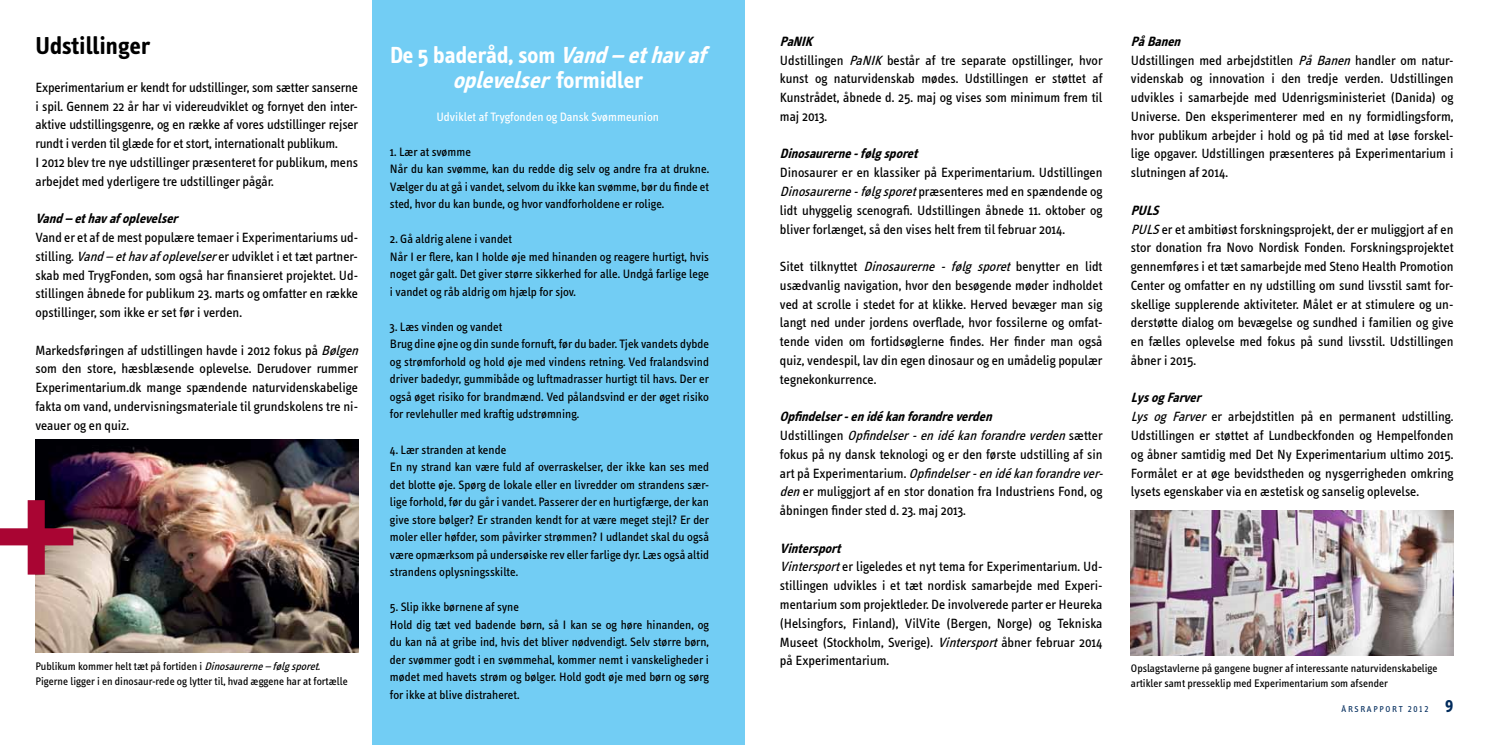
<style>
.page{position:relative;width:1489px;height:745px;background:#fff}
.page>*{position:absolute;margin:0;border:0;box-sizing:border-box;transform-origin:0 0}
.t1{font:900 147.25px "Helvetica LT Std";color:#a90533}
.t2{font:700 25px "Info Text";color:#000}
.t3{font:700 23.75px/25px "Info Text";color:#fff;text-align:center}
.t4{font:13.75px/18.8px "Info Text";color:#000}
.t5{font:italic 700 13.75px "Info Text";color:#000}
.t6{font:12.5px/17.5px "Info Text";color:#000}
.t7{font:12.5px "Info Text";color:#fff}
.t8{font:11.25px/15px "Info Text";color:#000}
.t9{font:8.75px "Info";letter-spacing:.2em;color:#002b5c}
.s1{font-style:italic}
.s2{font-weight:700;font-style:italic}
.s3{font-weight:700;font-size:17.5px}
</style>
<div class="page">
<div style="left:372px;top:0;width:372px;height:744px;background:#72cdf4"></div>
<img style="left:35px;top:439px;width:323px;height:213px">
<img style="left:1130px;top:510px;width:323px;height:144px">
<h2 class="t2" style="left:35px;top:32px;width:116px">Udstillinger</h2>
<p class="t4" style="left:35px;top:78px;width:324px">Experimentarium er kendt for udstillinger, som sætter sanserne i spil. Gennem 22 år har vi videreudviklet og fornyet den inter&shy;aktive udstillingsgenre, og en række af vores udstillinger rejser rundt i verden til glæde for et stort, internationalt publikum.<br>I 2012 blev tre nye udstillinger præsenteret for publikum, mens arbejdet med yderligere tre udstillinger pågår.</p>
<p class="t5" style="left:35px;top:211px;width:148px">Vand–ethavafoplevelser</p>
<p class="t4" style="left:35px;top:228px;width:324px;text-align:justify">Vand er et af de mest populære temaer i Experimentariums ud&shy;stilling. <span class="s1">Vand–ethavafoplevelser</span>er udviklet i et tæt partner&shy;skab med TrygFonden, som også har finansieret projektet. Ud&shy;stillingen åbnede for publikum 23. marts og omfatter en række opstillinger, som ikke er set før i verden.</p>
<p class="t4" style="left:35px;top:340px;width:328px">Markedsføringen af udstillingen havde i 2012 fokus på <span class="s1">Bølgen </span>som den store, hæsblæsende oplevelse. Derudover rummer Experimentarium.dk mange spændende naturvidenskabelige fakta om vand, undervisningsmateriale til grundskolens tre ni&shy;veauer og en quiz.</p>
<h1 class="t1" style="left:-12px;top:425px;width:99px">+</h1>
<p class="t8" style="left:35px;top:658px;width:314px">Publikum kommer helt tæt på fortiden i <span class="s1">Dinosaurerne–følgsporet.<br></span>Pigerne ligger i en dinosaur-rede og lytter til, hvad æggene har at fortælle</p>
<h3 class="t3" style="left:390px;top:43px;width:324px">De 5 baderåd, som <span class="s1">Vand–ethavaf oplevelser</span>f o r m i d l e r</h3>
<p class="t7" style="left:436px;top:109px;width:224px">Udviklet af Trygfonden og Dansk Svømmeunion</p>
<p class="t6" style="left:390px;top:143px;width:320px">1. Lær at svømme<br>Når du kan svømme, kan du redde dig selv og andre fra at drukne.<br>Vælger du at gå i vandet, selvom du ikke kan svømme, bør du finde et sted, hvor du kan bunde, og hvor vandforholdene er rolige.</p>
<p class="t6" style="left:390px;top:230px;width:320px">2. Gå aldrig alene i vandet<br>Når I er flere, kan I holde øje med hinanden og reagere hurtigt, hvis noget går galt. Det giver større sikkerhed for alle. Undgå farlige lege i vandet og råb aldrig om hjælp for sjov.</p>
<p class="t6" style="left:390px;top:318px;width:320px">3. Læs vinden og vandet<br>Brug dine øjne og din sunde fornuft, før du bader. Tjek vandets dybde og strømforhold og hold øje med vindens retning. Ved fralandsvind driver badedyr, gummibåde og luftmadrasser hurtigt til havs. Der er også øget risiko for brandmænd. Ved pålandsvind er der øget risiko for revlehuller med kraftig udstrømning.</p>
<p class="t6" style="left:390px;top:440px;width:320px">4. Lær stranden at kende<br>En ny strand kan være fuld af overraskelser, der ikke kan ses med det blotte øje. Spørg de lokale eller en livredder om strandens sær&shy;lige forhold, før du går i vandet. Passerer der en hurtigfærge, der kan give store bølger? Er stranden kendt for at være meget stejl? Er der moler eller høfder, som påvirker strømmen? I udlandet skal du også være opmærksom på undersøiske rev eller farlige dyr. Læs også altid strandens oplysningsskilte.</p>
<p class="t6" style="left:390px;top:598px;width:320px">5. Slip ikke børnene af syne<br>Hold dig tæt ved badende børn, så I kan se og høre hinanden, og du kan nå at gribe ind, hvis det bliver nødvendigt. Selv større børn, der svømmer godt i en svømmehal, kommer nemt i vanskeligheder i mødet med havets strøm og bølger. Hold godt øje med børn og sørg for ikke at blive distraheret.</p>
<p class="t4" style="left:780px;top:32px;width:324px"><span class="s2">PaNIK<br></span>Udstillingen <span class="s1">PaNIK</span> består af tre separate opstillinger, hvor kunst og naturvidenskab mødes. Udstillingen er støttet af Kunstrådet, åbnede d. 25. maj og vises som minimum frem til maj 2013.</p>
<p class="t5" style="left:780px;top:146px;width:143px">Dinosaurerne-følgsporet</p>
<p class="t4" style="left:780px;top:163px;width:324px;text-align:justify">Dinosaurer er en klassiker på Experimentarium. Udstillingen <span class="s1">Dinosaurerne-følgsporet</span>præsenteres med en spændende og lidt uhyggelig scenografi. Udstillingen åbnede 11. oktober og bliver forlænget, så den vises helt frem til februar 2014.</p>
<p class="t4" style="left:780px;top:257px;width:324px;text-align:justify">Sitet tilknyttet <span class="s1">Dinosaurerne - følg sporet</span> benytter en lidt usædvanlig navigation, hvor den besøgende møder indholdet ved at scrolle i stedet for at klikke. Herved bevæger man sig langt ned under jordens overflade, hvor fossilerne og omfat&shy;tende viden om fortidsøglerne findes. Her finder man også quiz, vendespil, lav din egen dinosaur og en umådelig populær tegnekonkurrence.</p>
<p class="t4" style="left:780px;top:407px;width:328px"><span class="s2">Opfindelser-enidékanforandreverden<br></span>U d s t i l l i n g e n <span class="s1">Opfindelser-enidékanforandreverden</span>s æ t t e r fokus på ny dansk teknologi og er den første udstilling af sin a rt p å E x p e r i m e n t a r i u m . <span class="s1">Opfindelser-enidékanforandrever&shy;den</span>er muliggjort af en stor donation fra Industriens Fond, og åbningen finder sted d. 23. maj 2013.</p>
<p class="t4" style="left:780px;top:538px;width:324px"><span class="s2">Vintersport<br></span><span class="s1">Vintersport</span>er ligeledes et nyt tema for Experimentarium. Ud&shy;stillingen udvikles i et tæt nordisk samarbejde med Experi&shy;mentarium som projektleder. De involverede parter er Heureka (Helsingfors, Finland), VilVite (Bergen, Norge) og Tekniska Museet (Stockholm, Sverige). <span class="s1">Vintersport</span>åbner februar 2014 på Experimentarium.</p>
<p class="t4" style="left:1130px;top:32px;width:324px"><span class="s2">PåBanen<br></span>Udstillingen med arbejdstitlen <span class="s1">PåBanen</span>handler om natur&shy;videnskab og innovation i den tredje verden. Udstillingen udvikles i samarbejde med Udenrigsministeriet (Danida) og Universe. Den eksperimenterer med en ny formidlingsform, hvor publikum arbejder i hold og på tid med at løse forskel&shy;lige opgaver. Udstillingen præsenteres på Experimentarium i slutningen af 2014.</p>
<p class="t4" style="left:1130px;top:201px;width:324px"><span class="s2">PULS<br></span><span class="s1">PULS</span>er et ambitiøst forskningsprojekt, der er muliggjort af en stor donation fra Novo Nordisk Fonden. Forskningsprojektet gennemføres i et tæt samarbejde med Steno Health Promotion Center og omfatter en ny udstilling om sund livsstil samt for&shy;skellige supplerende aktiviteter. Målet er at stimulere og un&shy;derstøtte dialog om bevægelse og sundhed i familien og give en fælles oplevelse med fokus på sund livsstil. Udstillingen åbner i 2015.</p>
<p class="t4" style="left:1130px;top:388px;width:324px"><span class="s2">LysogFarver<br></span><span class="s1">Lys og Farver</span> er arbejdstitlen på en permanent udstilling.<br>Udstillingen er støttet af Lundbeckfonden og Hempelfonden og åbner samtidig med Det Ny Experimentarium ultimo 2015.<br>Formålet er at øge bevidstheden og nysgerrigheden omkring lysets egenskaber via en æstetisk og sanselig oplevelse.</p>
<p class="t8" style="left:1130px;top:660px;width:308px">Opslagstavlerne på gangene bugner af interessante naturvidenskabelige artikler samt presseklip med Experimentarium som afsender</p>
<p class="t9" style="left:1341px;top:703px;width:113px">ÅRSRAPPORT 2012 <span class="s3">9</span></p>
</div>
